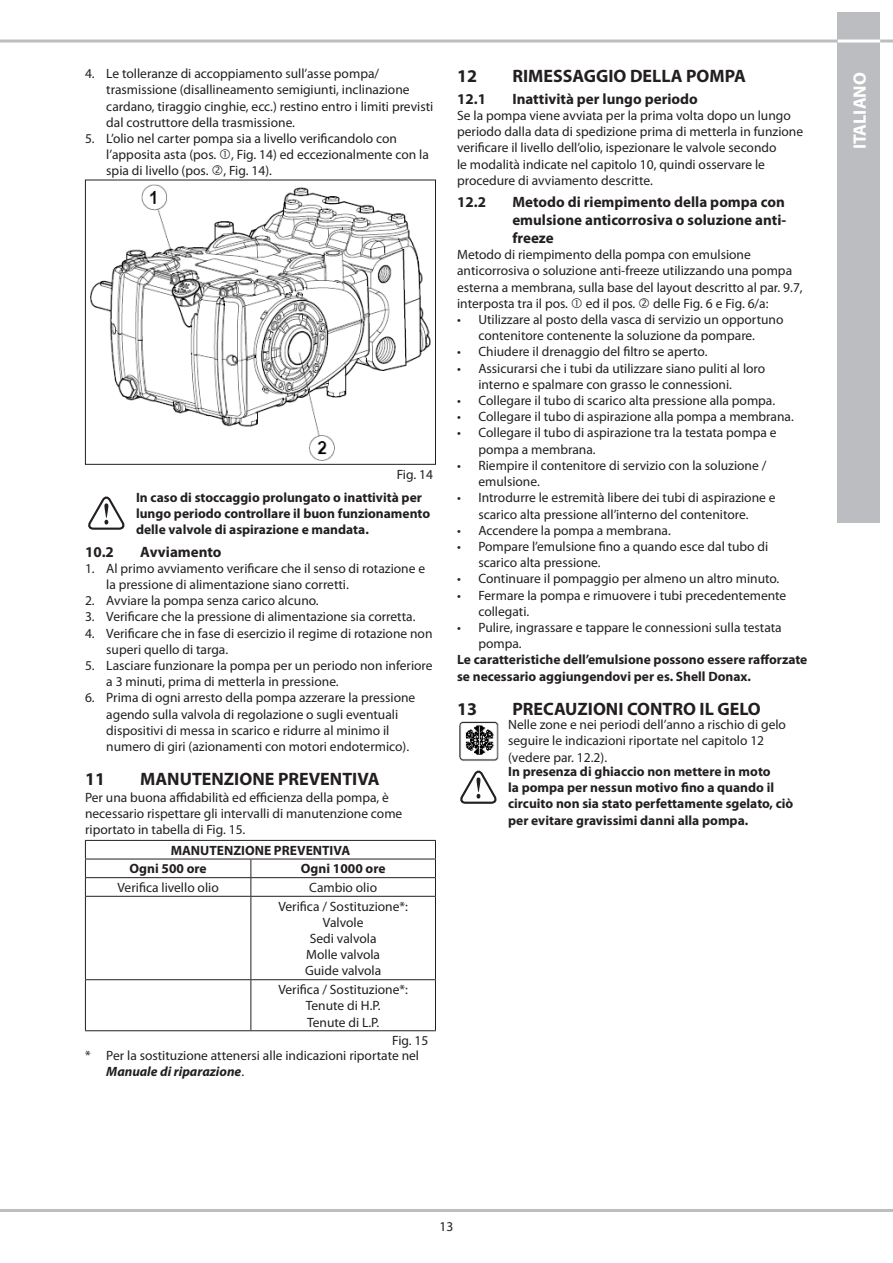
<style>
.page{position:relative;width:893px;height:1263px;background:#fff}
.page>*{position:absolute;margin:0;border:0;box-sizing:border-box;transform-origin:0 0}
.t1{font:700 18px "Myriad Pro";color:#231f20}
.t2{font:700 18px "Myriad Pro";color:#fff}
.t3{font:700 15px/18px "Myriad Pro";color:#231f20;text-align:justify}
.Numerato_-_Bullet{font:13.5px/16.2px "Myriad Pro";color:#231f20}
.Corpo{font:13.5px/16.2px "Myriad Pro";color:#231f20}
.Corpo_Grassetto{font:700 13.5px/16.2px "Myriad Pro";color:#231f20}
.s1{font-weight:700;font-style:italic}
</style>
<div class="page">
<hr style="left:0;top:40px;width:893px;height:3px;background:#bcbdc0">
<div style="left:838px;top:13px;width:42px;height:510px;background:#bcbdc0"></div>
<hr style="left:838px;top:40px;width:42px;height:3px;background:#fff">
<hr style="left:0;top:1209px;width:893px;height:3px;background:#bcbdc0">
<img style="left:91px;top:184px;width:339px;height:276px">
<div style="left:85px;top:180px;width:351px;height:285px;border:1px solid #231f20"></div>
<svg style="left:88px;top:497px;width:36px;height:33px"></svg>
<hr style="left:85px;top:840px;width:166px;height:1px;background:#231f20">
<hr style="left:251px;top:840px;width:185px;height:1px;background:#231f20">
<hr style="left:85px;top:859px;width:166px;height:1px;background:#231f20">
<hr style="left:251px;top:859px;width:185px;height:1px;background:#231f20">
<hr style="left:85px;top:877px;width:166px;height:1px;background:#231f20">
<svg style="left:85px;top:841px;width:1px;height:55px"></svg>
<hr style="left:251px;top:877px;width:185px;height:1px;background:#231f20">
<svg style="left:250px;top:859px;width:1px;height:37px"></svg>
<svg style="left:435px;top:841px;width:1px;height:55px"></svg>
<hr style="left:85px;top:896px;width:166px;height:1px;background:#231f20">
<hr style="left:85px;top:897px;width:1px;height:82px;background:#231f20">
<hr style="left:251px;top:896px;width:185px;height:1px;background:#231f20">
<hr style="left:250px;top:897px;width:1px;height:82px;background:#231f20">
<hr style="left:435px;top:897px;width:1px;height:82px;background:#231f20">
<hr style="left:85px;top:979px;width:166px;height:1px;background:#231f20">
<hr style="left:85px;top:980px;width:1px;height:50px;background:#231f20">
<hr style="left:251px;top:979px;width:185px;height:1px;background:#231f20">
<hr style="left:250px;top:980px;width:1px;height:50px;background:#231f20">
<hr style="left:435px;top:980px;width:1px;height:50px;background:#231f20">
<hr style="left:85px;top:1030px;width:166px;height:1px;background:#231f20">
<hr style="left:251px;top:1030px;width:185px;height:1px;background:#231f20">
<img style="left:459px;top:721px;width:40px;height:40px">
<svg style="left:460px;top:771px;width:37px;height:33px"></svg>
<p class="Numerato_-_Bullet" style="left:106px;top:65px;width:329px;text-indent:-21px">4. Le tolleranze di accoppiamento sull’asse pompa/ trasmissione (disallineamento semigiunti, inclinazione cardano, tiraggio cinghie, ecc.) restino entro i limiti previsti dal costruttore della trasmissione.</p>
<p class="Numerato_-_Bullet" style="left:106px;top:130px;width:324px;text-indent:-21px">5. L’olio nel carter pompa sia a livello verificandolo con l’apposita asta (pos. , Fig. 14) ed eccezionalmente con la spia di livello (pos. , Fig. 14).</p>
<p class="Corpo" style="left:397px;top:466px;width:38px">Fig. 14</p>
<p class="Corpo_Grassetto" style="left:136px;top:489px;width:296px">In caso di stoccaggio prolungato o inattività per lungo periodo controllare il buon funzionamento delle valvole di aspirazione e mandata.</p>
<p class="t3" style="left:85px;top:542px;width:30px">10.2</p>
<p class="t3" style="left:140px;top:542px;width:83px">Avviamento</p>
<p class="Numerato_-_Bullet" style="left:106px;top:560px;width:320px;text-indent:-21px">1. Al primo avviamento verificare che il senso di rotazione e la pressione di alimentazione siano corretti.</p>
<p class="Numerato_-_Bullet" style="left:85px;top:592px;width:235px">2. Avviare la pompa senza carico alcuno.</p>
<p class="Numerato_-_Bullet" style="left:85px;top:609px;width:332px">3. Verificare che la pressione di alimentazione sia corretta.</p>
<p class="Numerato_-_Bullet" style="left:106px;top:625px;width:328px;text-indent:-21px">4. Verificare che in fase di esercizio il regime di rotazione non superi quello di targa.</p>
<p class="Numerato_-_Bullet" style="left:106px;top:657px;width:328px;text-indent:-21px">5. Lasciare funzionare la pompa per un periodo non inferiore a 3 minuti, prima di metterla in pressione.</p>
<p class="Numerato_-_Bullet" style="left:106px;top:690px;width:311px;text-indent:-21px">6. Prima di ogni arresto della pompa azzerare la pressione agendo sulla valvola di regolazione o sugli eventuali dispositivi di messa in scarico e ridurre al minimo il numero di giri (azionamenti con motori endotermico).</p>
<p class="t1" style="left:85px;top:768px;width:21px">11</p>
<p class="t1" style="left:140px;top:768px;width:241px">MANUTENZIONE PREVENTIVA</p>
<p class="Corpo" style="left:85px;top:789px;width:319px">Per una buona affidabilità ed efficienza della pompa, è necessario rispettare gli intervalli di manutenzione come riportato in tabella di Fig. 15.</p>
<p class="Corpo_Grassetto" style="left:171px;top:842px;width:181px">MANUTENZIONE PREVENTIVA</p>
<p class="Corpo_Grassetto" style="left:130px;top:860px;width:79px">Ogni 500 ore</p>
<p class="Corpo_Grassetto" style="left:301px;top:860px;width:86px">Ogni 1000 ore</p>
<p class="Corpo" style="left:118px;top:879px;width:103px">Verifica livello olio</p>
<p class="Corpo" style="left:309px;top:879px;width:69px">Cambio olio</p>
<p class="Corpo" style="left:278px;top:898px;width:131px">Verifica / Sostituzione*:</p>
<p class="Corpo" style="left:323px;top:914px;width:42px">Valvole</p>
<p class="Corpo" style="left:310px;top:930px;width:68px">Sedi valvola</p>
<p class="Corpo" style="left:306px;top:946px;width:75px">Molle valvola</p>
<p class="Corpo" style="left:305px;top:963px;width:78px">Guide valvola</p>
<p class="Corpo" style="left:278px;top:981px;width:131px">Verifica / Sostituzione*:</p>
<p class="Corpo" style="left:306px;top:997px;width:76px">Tenute di H.P.</p>
<p class="Corpo" style="left:307px;top:1014px;width:74px">Tenute di L.P.</p>
<p class="Corpo" style="left:392px;top:1032px;width:38px">Fig. 15</p>
<p class="Numerato_-_Bullet" style="left:106px;top:1047px;width:314px;text-indent:-21px">* Per la sostituzione attenersi alle indicazioni riportate nel<br><span class="s1">Manuale di riparazione</span>.</p>
<p class="t1" style="left:457px;top:64px;width:21px">12</p>
<p class="t1" style="left:512px;top:64px;width:235px">RIMESSAGGIO DELLA POMPA</p>
<p class="t3" style="left:457px;top:89px;width:30px">12.1</p>
<p class="t3" style="left:512px;top:89px;width:187px">Inattività per lungo periodo</p>
<p class="Corpo" style="left:457px;top:107px;width:348px">Se la pompa viene avviata per la prima volta dopo un lungo periodo dalla data di spedizione prima di metterla in funzione verificare il livello dell’olio, ispezionare le valvole secondo<br>le modalità indicate nel capitolo 10, quindi osservare le procedure di avviamento descritte.</p>
<p class="t3" style="left:457px;top:192px;width:30px">12.2</p>
<p class="t3" style="left:512px;top:192px;width:275px">Metodo di riempimento della pompa con emulsione anticorrosiva o soluzione anti&shy;freeze</p>
<p class="Corpo" style="left:457px;top:246px;width:347px">Metodo di riempimento della pompa con emulsione anticorrosiva o soluzione anti-freeze utilizzando una pompa esterna a membrana, sulla base del layout descritto al par. 9.7, interposta tra il pos.</p>
<p class="Corpo" style="left:586px;top:295px;width:51px">ed il pos.</p>
<p class="Corpo" style="left:653px;top:295px;width:117px">delle Fig. 6 e Fig. 6/a:</p>
<p class="Numerato_-_Bullet" style="left:457px;top:311px;width:328px;text-align:center">• Utilizzare al posto della vasca di servizio un opportuno contenitore contenente la soluzione da pompare.</p>
<p class="Numerato_-_Bullet" style="left:457px;top:344px;width:252px">• Chiudere il drenaggio del filtro se aperto.</p>
<p class="Numerato_-_Bullet" style="left:478px;top:360px;width:288px;text-indent:-21px">• Assicurarsi che i tubi da utilizzare siano puliti al loro interno e spalmare con grasso le connessioni.</p>
<p class="Numerato_-_Bullet" style="left:457px;top:392px;width:320px">• Collegare il tubo di scarico alta pressione alla pompa.</p>
<p class="Numerato_-_Bullet" style="left:457px;top:408px;width:338px">• Collegare il tubo di aspirazione alla pompa a membrana.</p>
<p class="Numerato_-_Bullet" style="left:478px;top:425px;width:300px;text-indent:-21px">• Collegare il tubo di aspirazione tra la testata pompa e pompa a membrana.</p>
<p class="Numerato_-_Bullet" style="left:478px;top:457px;width:289px;text-indent:-21px">• Riempire il contenitore di servizio con la soluzione / emulsione.</p>
<p class="Numerato_-_Bullet" style="left:457px;top:489px;width:320px;text-align:center">• Introdurre le estremità libere dei tubi di aspirazione e scarico alta pressione all’interno del contenitore.</p>
<p class="Numerato_-_Bullet" style="left:457px;top:522px;width:215px">• Accendere la pompa a membrana.</p>
<p class="Numerato_-_Bullet" style="left:478px;top:538px;width:291px;text-indent:-21px">• Pompare l’emulsione fino a quando esce dal tubo di scarico alta pressione.</p>
<p class="Numerato_-_Bullet" style="left:457px;top:570px;width:324px">• Continuare il pompaggio per almeno un altro minuto.</p>
<p class="Numerato_-_Bullet" style="left:478px;top:587px;width:309px;text-indent:-21px">• Fermare la pompa e rimuovere i tubi precedentemente collegati.</p>
<p class="Numerato_-_Bullet" style="left:478px;top:619px;width:305px;text-indent:-21px">• Pulire, ingrassare e tappare le connessioni sulla testata pompa.</p>
<p class="Corpo_Grassetto" style="left:457px;top:651px;width:352px">Le caratteristiche dell’emulsione possono essere rafforzate se necessario aggiungendovi per es. Shell Donax.</p>
<p class="t1" style="left:457px;top:697px;width:21px">13</p>
<p class="t1" style="left:512px;top:697px;width:250px">PRECAUZIONI CONTRO IL GELO</p>
<p class="Corpo" style="left:508px;top:716px;width:279px">Nelle zone e nei periodi dell’anno a rischio di gelo seguire le indicazioni riportate nel capitolo 12 (vedere par. 12.2).</p>
<p class="Corpo_Grassetto" style="left:508px;top:763px;width:287px">In presenza di ghiaccio non mettere in moto<br>la pompa per nessun motivo fino a quando il circuito non sia stato perfettamente sgelato, ciò per evitare gravissimi danni alla pompa.</p>
<h1 class="t2" style="left:848px;top:149px;width:78px;rotate:-90deg">ITALIANO</h1>
<p class="Corpo" style="left:440px;top:1218px;width:15px">13</p>
</div>
